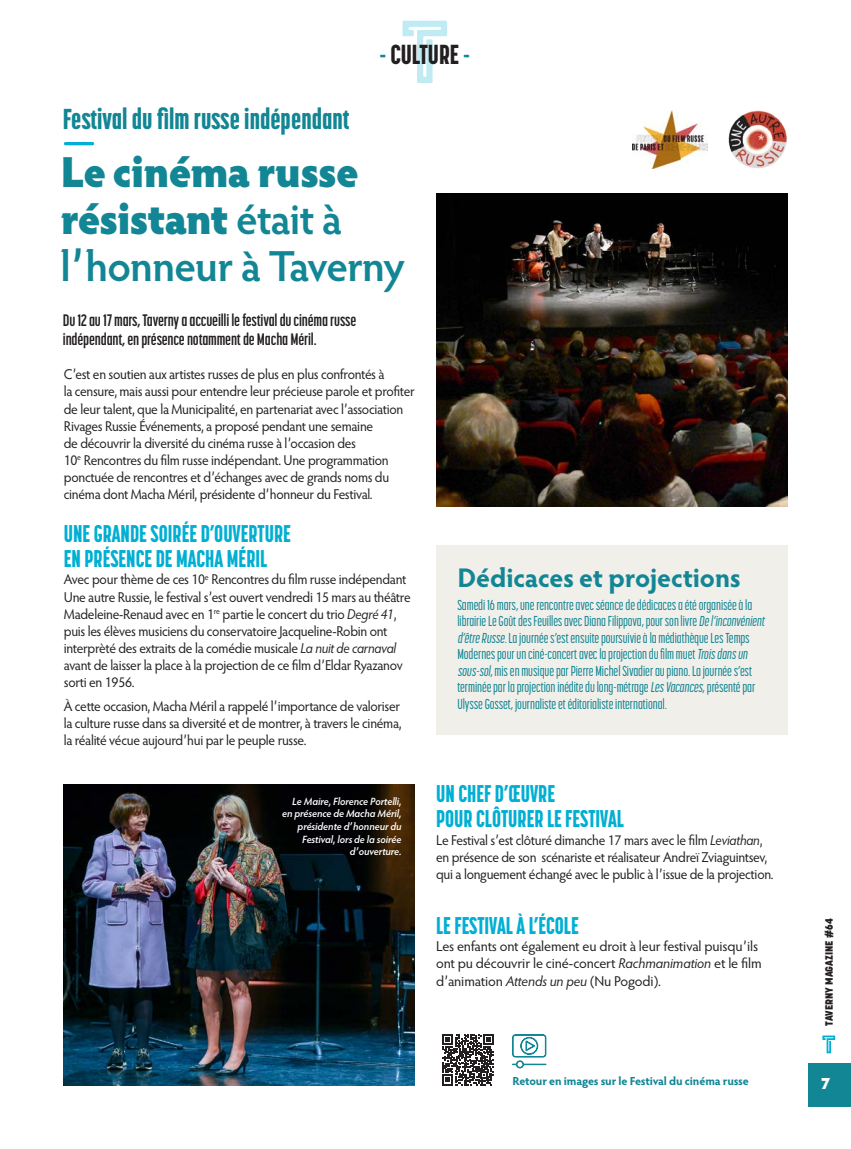
<style>
.page{position:relative;width:851px;height:1149px;background:#fff}
.page>*{position:absolute;margin:0;border:0;box-sizing:border-box;transform-origin:0 0}
.TITRE_1{font:600 43.5px/46.5px "Hypatia Sans Pro";letter-spacing:-.02em;color:#128694}
.Titre3_DOSSIER{font:800 28.5px "Korolev Compressed";color:#128694}
.t1{font:800 27.15px "Korolev Compressed";color:#231f20}
.Titre_1_ENCADRÉ{font:700 27px "Hypatia Sans Pro";color:#128694}
.Body_1__CULTURE{font:800 24px/25.5px "Korolev Compressed";color:#00afd3;scale:.95 1}
.Chapo{font:700 16.5px/19.5px "Korolev Compressed";letter-spacing:-.01em;color:#231f20}
.t2{font:900 16.5px "Hypatia Sans Pro";color:#fff}
.Body_1__CULTURE-2{font:14.25px/17.1px "Hypatia Sans Pro";letter-spacing:-.02em;color:#231f20;scale:.95 1}
.Body_3_ENCADRÉ{font:500 14.25px/16.5px "Korolev Compressed";letter-spacing:-.005em;color:#128694;scale:.96 1}
.Body_1__CULTURE-3{font:14.25px/17.1px "Hypatia Sans Pro";letter-spacing:-.02em;color:#231f20}
.QR_Code_Body{font:700 11.7px "Hypatia Sans Pro";letter-spacing:-.015em;color:#128694}
.Légende_Noire{font:italic 600 10.5px/12.6px "Hypatia Sans Pro";letter-spacing:-.01em;color:#fff;text-align:right}
.t3{font:800 10.5px "Korolev";color:#231f20}
.s1{color:#128694}
.s2{font-weight:900}
.s3{font-style:italic}
</style>
<div class="page">
<img style="left:436px;top:193px;width:351px;height:313px">
<div style="left:436px;top:545px;width:351px;height:189px;background:#f1efea"></div>
<svg style="left:402px;top:21px;width:45px;height:62px"></svg>
<img style="left:64px;top:784px;width:351px;height:300px">
<hr style="left:65px;top:142px;width:28px;height:3px;background:#00afd3">
<img style="left:632px;top:110px;width:75px;height:59px">
<img style="left:728px;top:110px;width:59px;height:59px;border-radius:29px">
<svg style="left:512px;top:1034px;width:34px;height:33px"></svg>
<svg style="left:442px;top:1034px;width:51px;height:50px"></svg>
<div style="left:808px;top:1062px;width:42px;height:44px;background:#128694"></div>
<svg style="left:822px;top:1035px;width:13px;height:17px"></svg>
<p class="Titre3_DOSSIER" style="left:63px;top:103px;width:288px">Festival du film russe indépendant</p>
<p class="t1" style="left:380px;top:38px;width:91px"><span class="s1">-</span> CULTURE <span class="s1">-</span></p>
<p class="TITRE_1" style="left:60px;top:147px;width:346px"><span class="s2">Le cinéma russe résistant</span> était à l’honneur à Taverny</p>
<p class="Chapo" style="left:63px;top:310px;width:295px">Du 12 au 17 mars, Taverny a accueilli le festival du cinéma russe indépendant, en présence notamment de Macha Méril.</p>
<p class="Body_1__CULTURE-2" style="left:64px;top:365px;width:371px">C’est en soutien aux artistes russes de plus en plus confrontés à<br>la censure, mais aussi pour entendre leur précieuse parole et profiter de leur talent, que la Municipalité, en partenariat avec l’association Rivages Russie Événements, a proposé pendant une semaine<br>de découvrir la diversité du cinéma russe à l’occasion des<br>10<sup>e</sup> Rencontres du film russe indépendant. Une programmation ponctuée de rencontres et d’échanges avec de grands noms du cinéma dont Macha Méril, présidente d’honneur du Festival.</p>
<p class="Body_1__CULTURE" style="left:64px;top:520px;width:240px">UNE GRANDE SOIRÉE D’OUVERTURE<br>EN PRÉSENCE DE MACHA MÉRIL</p>
<p class="Body_1__CULTURE-2" style="left:64px;top:570px;width:366px">Avec pour thème de ces 10<sup>e</sup> Rencontres du film russe indépendant Une autre Russie, le festival s’est ouvert vendredi 15 mars au théâtre Madeleine-Renaud avec en 1<sup>re</sup> partie le concert du trio <span class="s3">Degré 41</span>, puis les élèves musiciens du conservatoire Jacqueline-Robin ont interprèté des extraits de la comédie musicale <span class="s3">La nuit de carnaval </span>avant de laisser la place à la projection de ce film d’Eldar Ryazanov sorti en 1956.</p>
<p class="Body_1__CULTURE-2" style="left:64px;top:696px;width:357px;text-align:justify">À cette occasion, Macha Méril a rappelé l’importance de valoriser la culture russe dans sa diversité et de montrer, à travers le cinéma, la réalité vécue aujourd’hui par le peuple russe.</p>
<p class="Légende_Noire" style="left:282px;top:794px;width:121px">Le Maire, Florence Portelli, en présence de Macha Méril, présidente d’honneur du<br>Festival, lors de la soirée d’ouverture.</p>
<p class="Titre_1_ENCADRÉ" style="left:457px;top:558px;width:285px">Dédicaces et projections</p>
<p class="Body_3_ENCADRÉ" style="left:457px;top:596px;width:323px">Samedi 16 mars, une rencontre avec séance de dédicaces a été organisée à la librairie Le Goût des Feuilles avec Diana Filippova, pour son livre De l’inconvénient d’être Russe. La journée s’est ensuite poursuivie à la médiathèque Les Temps Modernes pour un ciné-concert avec la projection du film muet Trois dans un sous-sol, mis en musique par Pierre Michel Sivadier au piano. La journée s’est terminée par la projection inédite du long-métrage Les Vacances, présenté par Ulysse Gosset, journaliste et éditorialiste international.</p>
<p class="Body_1__CULTURE" style="left:436px;top:780px;width:199px">UN CHEF D’ŒUVRE<br>POUR CLÔTURER LE FESTIVAL</p>
<p class="Body_1__CULTURE-2" style="left:436px;top:830px;width:357px">Le Festival s’est clôturé dimanche 17 mars avec le film <span class="s3">Leviathan</span>, en présence de son scénariste et réalisateur Andreï Zviaguintsev, qui a longuement échangé avec le public à l’issue de la projection.</p>
<p class="Body_1__CULTURE" style="left:436px;top:912px;width:151px">LE FESTIVAL À L’ÉCOLE</p>
<p class="Body_1__CULTURE-3" style="left:436px;top:937px;width:327px">Les enfants ont également eu droit à leur festival puisqu’ils ont pu découvrir le ciné-concert <span class="s3">Rachmanimation</span> et le film d’animation <span class="s3">Attends un peu</span> (Nu Pogodi).</p>
<p class="t3" style="left:822px;top:1025px;width:109px;rotate:-90deg">TAVERNY MAGAZINE #64</p>
<p class="QR_Code_Body" style="left:512px;top:1072px;width:238px">Retour en images sur le Festival du cinéma russe</p>
<p class="t2" style="left:820px;top:1070px;width:11px">7</p>
</div>
